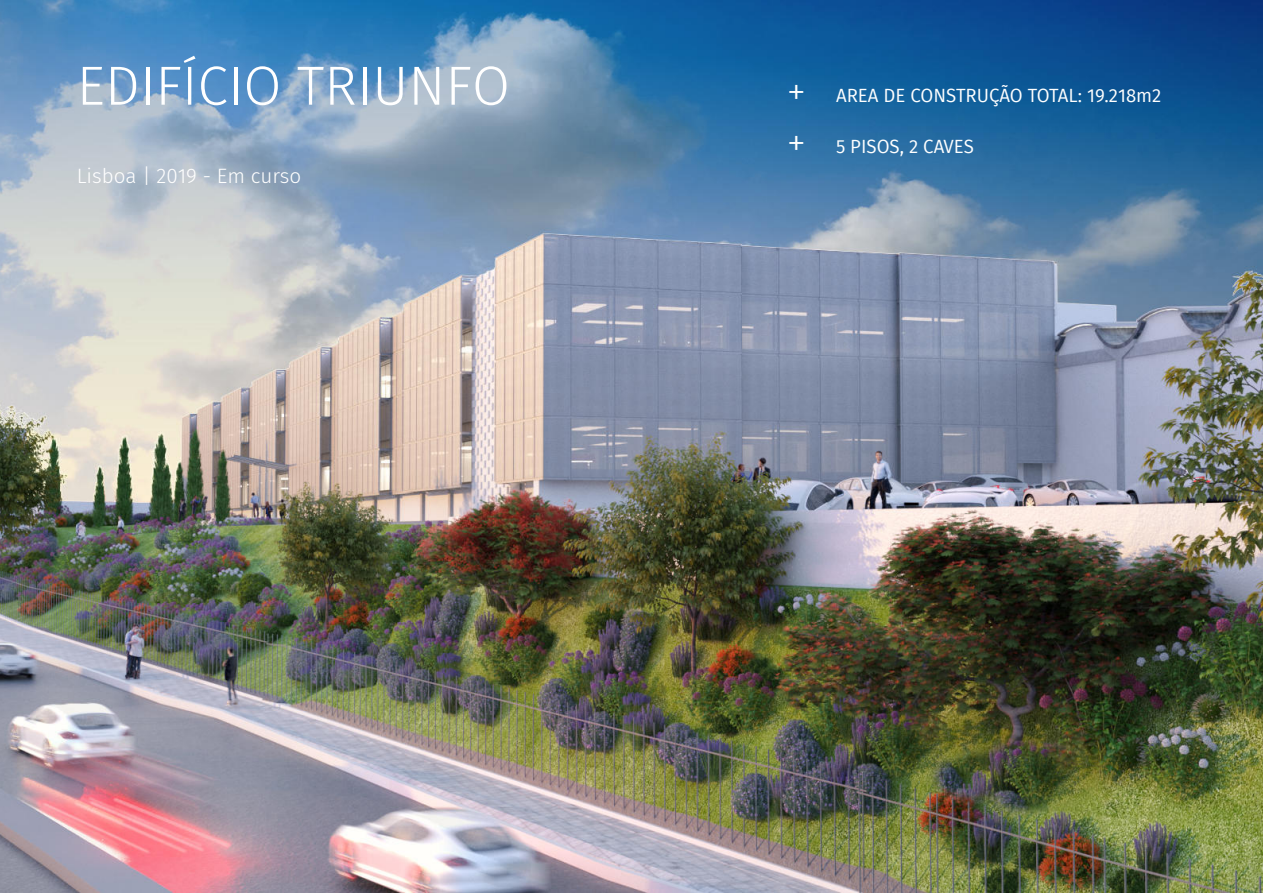
<style>
.page{position:relative;width:1263px;height:893px;background:#fff}
.page>*{position:absolute;margin:0;border:0;box-sizing:border-box;transform-origin:0 0}
.t1{font:300 55.2px "Fira Sans";color:#fff}
.t2{font:300 20.7px "Fira Sans";color:#fff}
.t3{font:18.75px "Fira Sans";color:#fff}
.s1{font-weight:300;font-size:39px}
</style>
<div class="page">
<img style="left:0;top:0;width:1263px;height:893px">
<h1 class="t1" style="left:77px;top:53px;width:435px">EDIFÍCIO TRIUNFO</h1>
<p class="t2" style="left:77px;top:163px;width:226px">Lisboa | 2019 - Em curso</p>
<p class="t3" style="left:787px;top:84px;width:376px"><span class="s1">+</span> AREA DE CONSTRUÇÃO TOTAL: 19.218m2</p>
<p class="t3" style="left:787px;top:135px;width:188px"><span class="s1">+</span> 5 PISOS, 2 CAVES</p>
</div>
